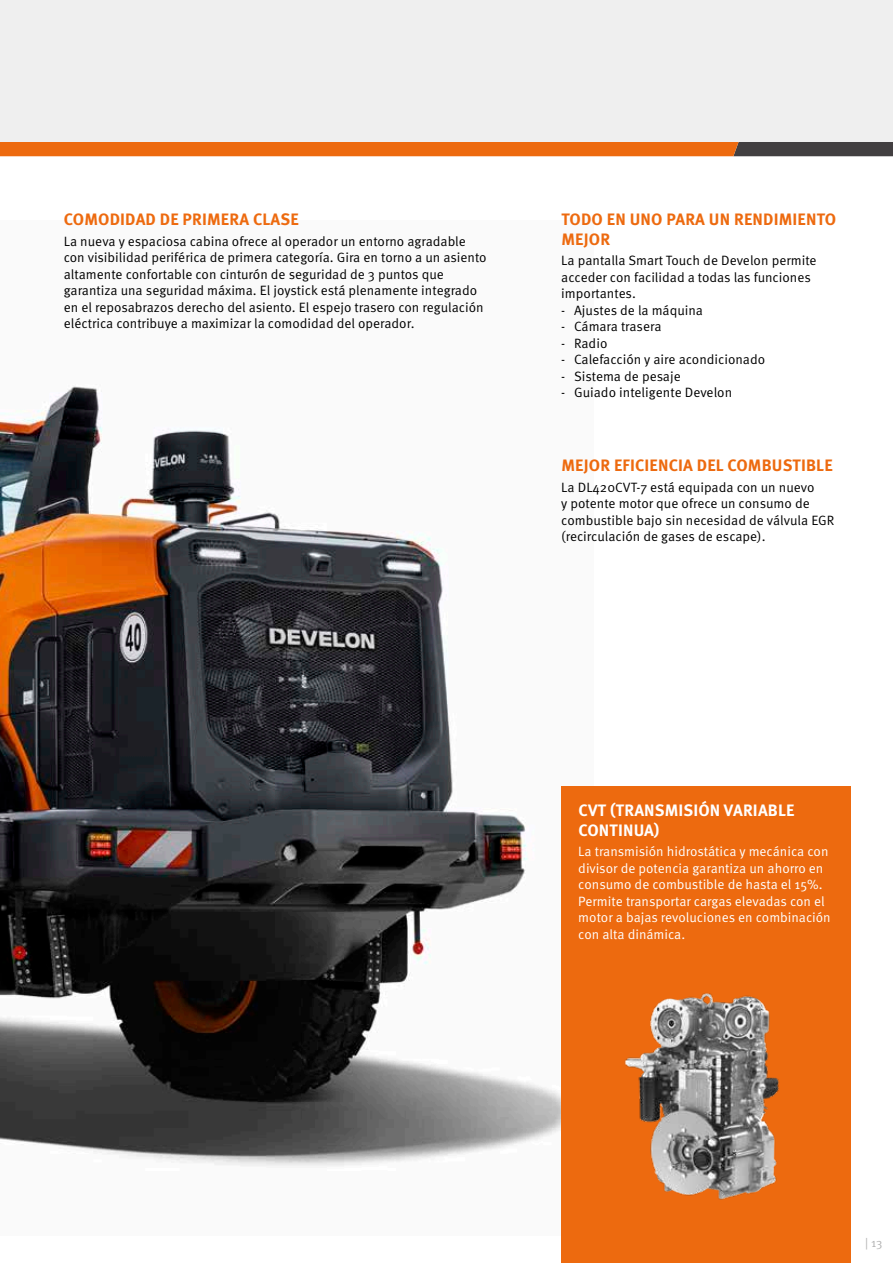
<style>
.page{position:relative;width:893px;height:1263px;background:#fff}
.page>*{position:absolute;margin:0;border:0;box-sizing:border-box;transform-origin:0 0}
.t1{font:700 16.5px/19.5px "Meta Pro";letter-spacing:.01em;color:#ed6a0f}
.t2{font:700 16.5px/19.5px "Meta Pro";letter-spacing:.01em;color:#fff}
.t3{font:13.5px/16.5px "Meta Pro Norm";color:#000}
.t4{font:13.5px/16.5px "Meta Pro Norm";color:#fff}
.t5{font:12px "Meta Pro Norm";color:#b2b2b2}
</style>
<div class="page">
<img style="left:0;top:386px;width:593px;height:780px">
<svg style="left:0;top:141px;width:893px;height:15px;background:#d16b26"></svg>
<div style="left:0;top:0;width:893px;height:141px;background:#efefef"></div>
<div style="left:561px;top:787px;width:289px;height:476px;background:#ed6a0f"></div>
<img style="left:624px;top:993px;width:155px;height:207px">
<p class="t1" style="left:64px;top:209px;width:236px">COMODIDAD DE PRIMERA CLASE</p>
<p class="t3" style="left:64px;top:232px;width:424px">La nueva y espaciosa cabina ofrece al operador un entorno agradable con visibilidad periférica de primera categoría. Gira en torno a un asiento altamente confortable con cinturón de seguridad de 3 puntos que garantiza una seguridad máxima. El joystick está plenamente integrado en el reposabrazos derecho del asiento. El espejo trasero con regulación eléctrica contribuye a maximizar la comodidad del operador.</p>
<p class="t1" style="left:561px;top:209px;width:276px">TODO EN UNO PARA UN RENDIMIENTO<br>MEJOR</p>
<p class="t3" style="left:561px;top:251px;width:257px">La pantalla Smart Touch de Develon permite acceder con facilidad a todas las funciones importantes.</p>
<p class="t3" style="left:561px;top:301px;width:143px">- Ajustes de la máquina</p>
<p class="t3" style="left:561px;top:317px;width:102px">- Cámara trasera</p>
<p class="t3" style="left:561px;top:334px;width:48px">- Radio</p>
<p class="t3" style="left:561px;top:350px;width:205px">- Calefacción y aire acondicionado</p>
<p class="t3" style="left:561px;top:367px;width:121px">- Sistema de pesaje</p>
<p class="t3" style="left:561px;top:383px;width:172px">- Guiado inteligente Develon</p>
<p class="t1" style="left:561px;top:454px;width:273px">MEJOR EFICIENCIA DEL COMBUSTIBLE</p>
<p class="t3" style="left:561px;top:478px;width:274px">La DL420CVT-7 está equipada con un nuevo<br>y potente motor que ofrece un consumo de combustible bajo sin necesidad de válvula EGR (recirculación de gases de escape).</p>
<p class="t2" style="left:578px;top:800px;width:218px">CVT (TRANSMISIÓN VARIABLE<br>CONTINUA)</p>
<p class="t4" style="left:578px;top:843px;width:254px">La transmisión hidrostática y mecánica con divisor de potencia garantiza un ahorro en consumo de combustible de hasta el 15%.<br>Permite transportar cargas elevadas con el motor a bajas revoluciones en combinación con alta dinámica.</p>
<p class="t5" style="left:865px;top:1233px;width:19px">| 13</p>
</div>
